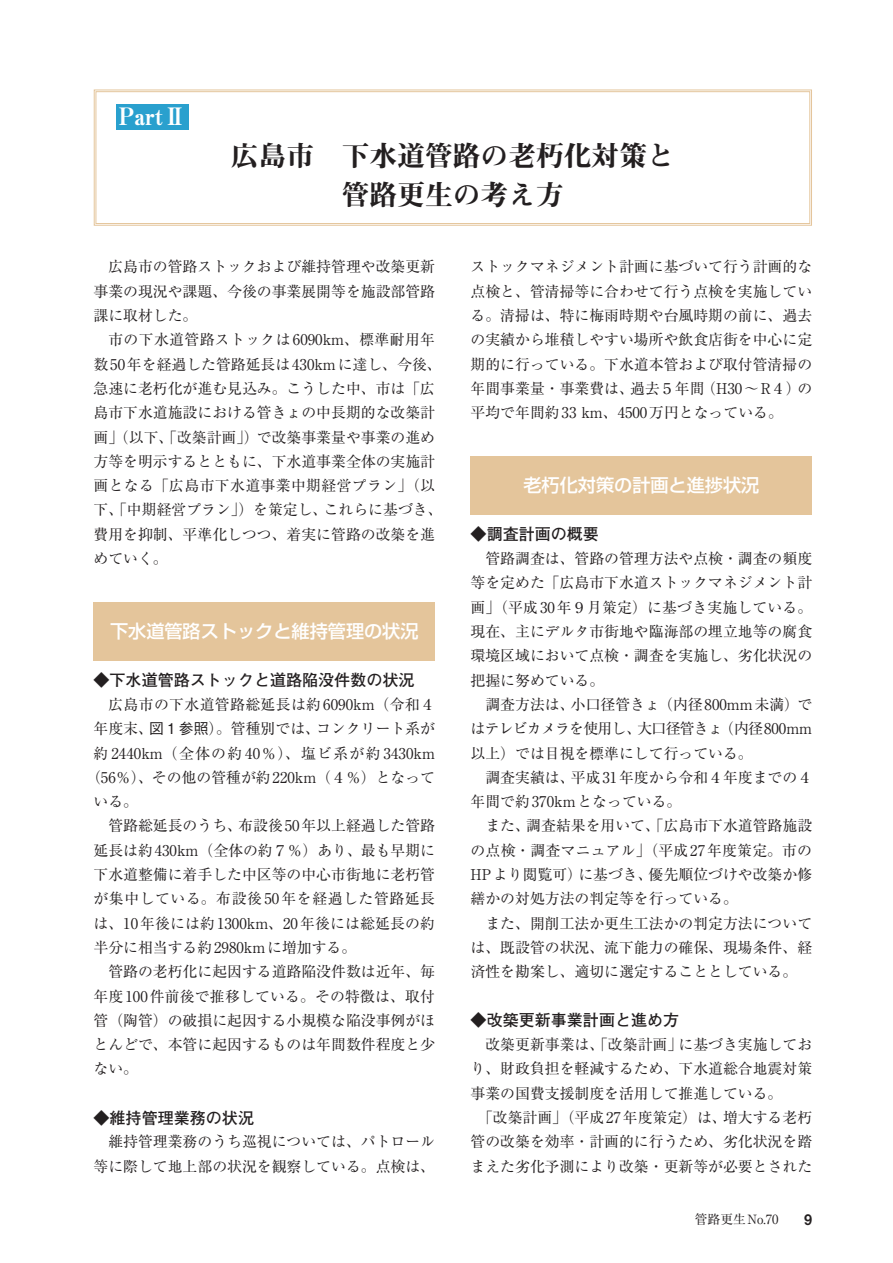
<style>
.page{position:relative;width:893px;height:1263px;background:#fff}
.page>*{position:absolute;margin:0;border:0;box-sizing:border-box;transform-origin:0 0}
.t1{font:27.75px/39px "Midashi Min Pro MA31";color:#231f20;text-align:center}
.t2{font:24px "Midashi Min Pro MA31";color:#fff}
.t3{font:500 18.15px "Shin Go Pro";color:#fff}
.t4{font:700 16.05px "Futo Go B101 Pro";color:#231f20}
.t5{font:14.85px/24.3px "Ryumin Pr 5";color:#231f20}
.t6{font:14.85px "Ryumin Pr 5";letter-spacing:.025em;color:#231f20}
.t7{font:14.85px "Ryumin Pr 5";letter-spacing:.04em;color:#231f20}
.t8{font:12.75px "Ryumin Pr 5";color:#231f20}
.s1{font-family:"Gothic BBB Pro";font-weight:500}
.s2{font-family:"Midashi Go Pro MB31";font-size:14.55px}
</style>
<div class="page">
<div style="left:94px;top:602px;width:341px;height:58px;background:#e4c59b"></div>
<svg style="left:93px;top:89px;width:719px;height:137px"></svg>
<div style="left:96px;top:91px;width:714px;height:133px;border:1px solid #e4c59b"></div>
<div style="left:471px;top:456px;width:341px;height:59px;background:#e4c59b"></div>
<h2 class="t2" style="left:119px;top:98px;width:69px">PartⅡ</h2>
<h1 class="t1" style="left:231px;top:133px;width:445px">広島市　下水道管路の老朽化対策と管路更生の考え方</h1>
<p class="t5" style="left:94px;top:254px;width:350px">　広島市の管路ストックおよび維持管理や改築更新事業の現況や課題、今後の事業展開等を施設部管路課に取材した。　<br>　市の下水道管路ストックは6090km、標準耐用年数50年を経過した管路延長は430kmに達し、今後、急速に老朽化が進む見込み。こうした中、市は「広島市下水道施設における管きょの中長期的な改築計画」（以下、「改築計画」）で改築事業量や事業の進め方等を明示するとともに、下水道事業全体の実施計画となる「広島市下水道事業中期経営プラン」（以下、「中期経営プラン」）を策定し、これらに基づき、費用を抑制、平準化しつつ、着実に管路の改築を進めていく。</p>
<p class="t3" style="left:110px;top:616px;width:310px">下水道管路ストックと維持管理の状況</p>
<p class="t4" style="left:94px;top:667px;width:323px">◆下水道管路ストックと道路陥没件数の状況</p>
<p class="t6" style="left:94px;top:693px;width:343px">　広島市の下水道管路総延長は約6090km（令和４</p>
<p class="t5" style="left:94px;top:715px;width:343px">年度末、<span class="s1">図１参照</span>）。管種別では、コンクリート系が</p>
<p class="t5" style="left:94px;top:740px;width:343px">約 2440km（全体の約 40％）、塩ビ系が約 3430km</p>
<p class="t5" style="left:86px;top:764px;width:350px">（56％）、その他の管種が約220km（４％）となって</p>
<p class="t5" style="left:94px;top:788px;width:46px">いる。</p>
<p class="t5" style="left:94px;top:813px;width:343px">　管路総延長のうち、布設後50年以上経過した管路</p>
<p class="t5" style="left:94px;top:837px;width:343px">延長は約430km（全体の約７％）あり、最も早期に</p>
<p class="t5" style="left:94px;top:861px;width:343px">下水道整備に着手した中区等の中心市街地に老朽管</p>
<p class="t7" style="left:94px;top:887px;width:343px">が集中している。布設後50年を経過した管路延長</p>
<p class="t5" style="left:94px;top:910px;width:343px">は、10年後には約1300km、20年後には総延長の約</p>
<p class="t5" style="left:94px;top:934px;width:264px">半分に相当する約2980kmに増加する。</p>
<p class="t5" style="left:94px;top:958px;width:343px">　管路の老朽化に起因する道路陥没件数は近年、毎</p>
<p class="t5" style="left:94px;top:983px;width:343px">年度100件前後で推移している。その特徴は、取付</p>
<p class="t5" style="left:94px;top:1007px;width:343px">管（陶管）の破損に起因する小規模な陥没事例がほ</p>
<p class="t5" style="left:94px;top:1031px;width:343px">とんどで、本管に起因するものは年間数件程度と少</p>
<p class="t5" style="left:94px;top:1056px;width:46px">ない。</p>
<p class="t4" style="left:94px;top:1105px;width:162px">◆維持管理業務の状況</p>
<p class="t5" style="left:94px;top:1129px;width:343px">　維持管理業務のうち巡視については、パトロール等に際して地上部の状況を観察している。点検は、</p>
<p class="t5" style="left:471px;top:254px;width:343px;text-align:justify">ストックマネジメント計画に基づいて行う計画的な点検と、管清掃等に合わせて行う点検を実施している。清掃は、特に梅雨時期や台風時期の前に、過去の実績から堆積しやすい場所や飲食店街を中心に定期的に行っている。下水道本管および取付管清掃の年間事業量・事業費は、過去５年間（H30～R４）の平均で年間約33 km、4500万円となっている。</p>
<p class="t3" style="left:523px;top:471px;width:237px">老朽化対策の計画と進捗状況</p>
<p class="t4" style="left:471px;top:521px;width:130px">◆調査計画の概要</p>
<p class="t5" style="left:471px;top:545px;width:343px">　管路調査は、管路の管理方法や点検・調査の頻度等を定めた「広島市下水道ストックマネジメント計画」（平成30年９月策定）に基づき実施している。現在、主にデルタ市街地や臨海部の埋立地等の腐食環境区域において点検・調査を実施し、劣化状況の把握に努めている。<br>　調査方法は、小口径管きょ（内径800mm未満）ではテレビカメラを使用し、大口径管きょ（内径800mm以上）では目視を標準にして行っている。<br>　調査実績は、平成31年度から令和４年度までの４年間で約370kmとなっている。<br>　また、調査結果を用いて、「広島市下水道管路施設の点検・調査マニュアル」（平成27年度策定。市の<br>HPより閲覧可）に基づき、優先順位づけや改築か修繕かの対処方法の判定等を行っている。<br>　また、開削工法か更生工法かの判定方法については、既設管の状況、流下能力の確保、現場条件、経済性を勘案し、適切に選定することとしている。</p>
<p class="t4" style="left:471px;top:1007px;width:210px">◆改築更新事業計画と進め方</p>
<p class="t5" style="left:471px;top:1031px;width:343px">　改築更新事業は、「改築計画」に基づき実施しており、財政負担を軽減するため、下水道総合地震対策事業の国費支援制度を活用して推進している。<br>　「改築計画」（平成27年度策定）は、増大する老朽管の改築を効率・計画的に行うため、劣化状況を踏まえた劣化予測により改築・更新等が必要とされた</p>
<p class="t8" style="left:695px;top:1209px;width:119px">管路更生No.70　　<span class="s2">9</span></p>
</div>
